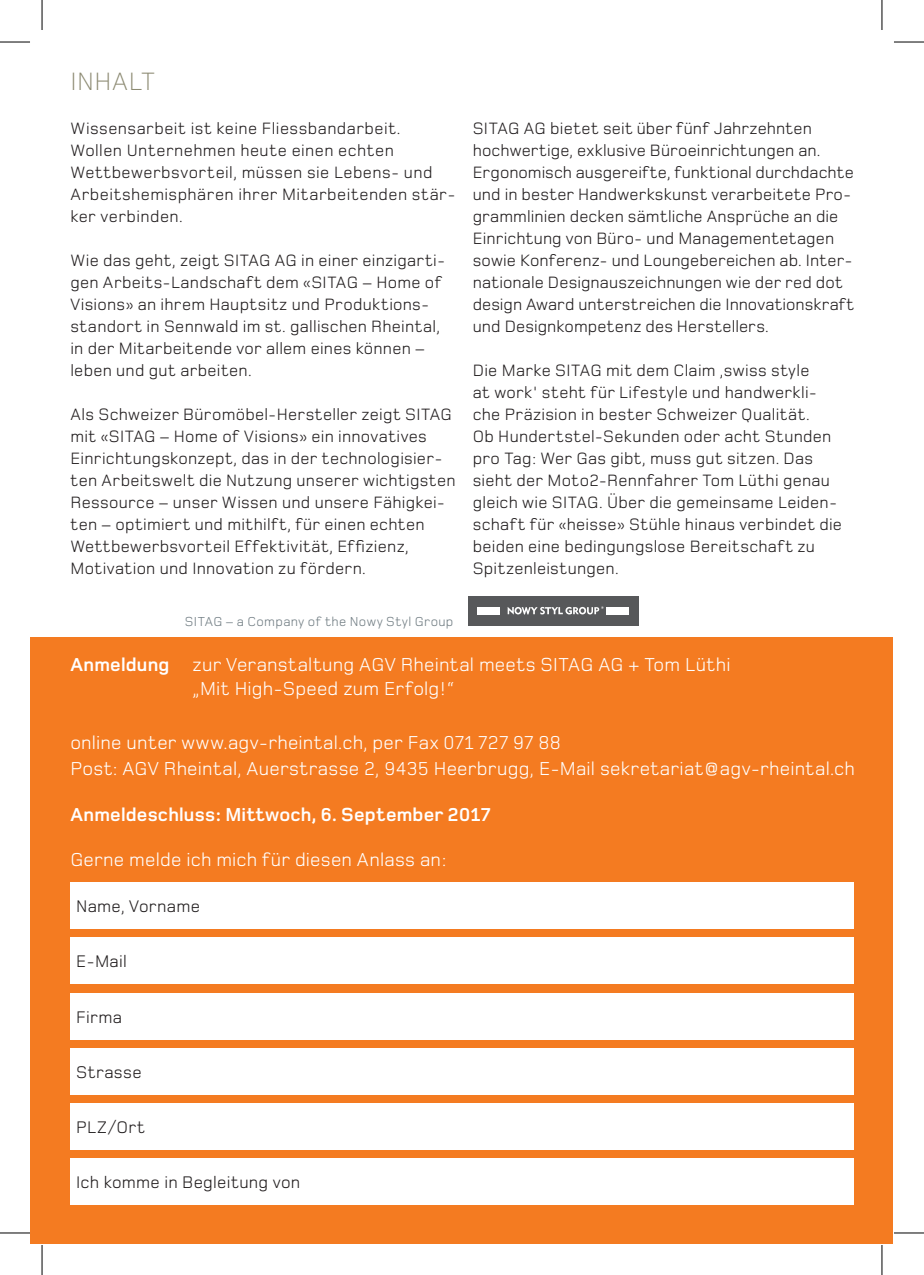
<style>
.page{position:relative;width:924px;height:1275px;background:#fff}
.page>*{position:absolute;margin:0;border:0;box-sizing:border-box;transform-origin:0 0}
.t1{font:300 26px "Sitag";letter-spacing:.02em;color:#8c8a72}
.t2{font:19.4px/24px "Sitag";letter-spacing:.01em;color:#fff}
.t3{font:700 19.4px "Sitag";letter-spacing:.01em;color:#fff}
.t4{font:17.4px "Sitag";letter-spacing:.015em;color:#231f20}
.t5{font:17px/22px "Sitag";letter-spacing:.015em;color:#231f20}
.t6{font:13.4px "Sitag";letter-spacing:.03em;color:#717d83}
.s1{font-weight:700}
</style>
<div class="page">
<div style="left:31px;top:637px;width:861px;height:607px;background:#f47b21"></div>
<div style="left:70px;top:882px;width:783px;height:47px;background:#fff"></div>
<div style="left:70px;top:937px;width:783px;height:47px;background:#fff"></div>
<div style="left:70px;top:992px;width:783px;height:47px;background:#fff"></div>
<div style="left:70px;top:1048px;width:783px;height:46px;background:#fff"></div>
<div style="left:70px;top:1103px;width:783px;height:46px;background:#fff"></div>
<div style="left:70px;top:1158px;width:783px;height:46px;background:#fff"></div>
<div style="left:468px;top:596px;width:170px;height:29px;background:#57585a"></div>
<svg style="left:507px;top:606px;width:96px;height:8px"></svg>
<div style="left:477px;top:607px;width:23px;height:7px;background:#fff"></div>
<div style="left:606px;top:607px;width:23px;height:7px;background:#fff"></div>
<hr style="left:0;top:42px;width:30px;height:1px;background:#000">
<hr style="left:893px;top:42px;width:30px;height:1px;background:#000">
<hr style="left:0;top:1232px;width:30px;height:1px;background:#000">
<hr style="left:893px;top:1232px;width:30px;height:1px;background:#000">
<hr style="left:42px;top:0;width:1px;height:30px;background:#000">
<hr style="left:42px;top:1245px;width:1px;height:30px;background:#000">
<hr style="left:881px;top:0;width:1px;height:30px;background:#000">
<hr style="left:881px;top:1245px;width:1px;height:30px;background:#000">
<h1 class="t1" style="left:70px;top:66px;width:86px">Inhalt</h1>
<p class="t5" style="left:70px;top:117px;width:386px">Wissensarbeit ist keine Fliessbandarbeit.<br>Wollen Unternehmen heute einen echten Wettbewerbsvorteil, müssen sie Lebens- und Arbeitshemisphären ihrer Mitarbeitenden stär&shy;ker verbinden.</p>
<p class="t5" style="left:70px;top:249px;width:376px">Wie das geht, zeigt SITAG AG in einer einzigarti&shy;gen Arbeits-Landschaft dem «SITAG – Home of Visions» an ihrem Hauptsitz und Produktions&shy;standort in Sennwald im st. gallischen Rheintal, in der Mitarbeitende vor allem eines können – leben und gut arbeiten.</p>
<p class="t5" style="left:70px;top:403px;width:386px">Als Schweizer Büromöbel-Hersteller zeigt SITAG mit «SITAG – Home of Visions» ein innovatives Einrichtungskonzept, das in der technologisier&shy;ten Arbeitswelt die Nutzung unserer wichtigsten Ressource – unser Wissen und unsere Fähigkei&shy;ten – optimiert und mithilft, für einen echten Wettbewerbsvorteil Effektivität, Effizienz, Motivation und Innovation zu fördern.</p>
<p class="t6" style="left:185px;top:613px;width:270px">SITAG – a Company of the Nowy Styl Group</p>
<p class="t5" style="left:472px;top:117px;width:383px">SITAG AG bietet seit über fünf Jahrzehnten hochwertige, exklusive Büroeinrichtungen an.<br>Ergonomisch ausgereifte, funktional durchdachte und in bester Handwerkskunst verarbeitete Pro&shy;grammlinien decken sämtliche Ansprüche an die Einrichtung von Büro- und Managementetagen sowie Konferenz- und Loungebereichen ab. Inter&shy;nationale Designauszeichnungen wie der red dot design Award unterstreichen die Innovationskraft und Designkompetenz des Herstellers.</p>
<p class="t5" style="left:472px;top:359px;width:370px">Die Marke SITAG mit dem Claim ,swiss style<br>at work' steht für Lifestyle und handwerkli&shy;che Präzision in bester Schweizer Qualität.<br>Ob Hundertstel-Sekunden oder acht Stunden pro Tag: Wer Gas gibt, muss gut sitzen. Das sieht der Moto2-Rennfahrer Tom Lüthi genau gleich wie SITAG. Über die gemeinsame Leiden&shy;schaft für «heisse» Stühle hinaus verbindet die beiden eine bedingungslose Bereitschaft zu Spitzenleistungen.</p>
<p class="t2" style="left:192px;top:652px;width:539px;text-indent:-122px"><span class="s1">Anmeldung</span> zur Veranstaltung AGV Rheintal meets SITAG AG + Tom Lüthi „Mit High-Speed zum Erfolg!“</p>
<p class="t2" style="left:70px;top:730px;width:785px;line-height:25.2px">online unter www.agv-rheintal.ch, per Fax 071 727 97 88<br>Post: AGV Rheintal, Auerstrasse 2, 9435 Heerbrugg, E-Mail sekretariat@agv-rheintal.ch</p>
<p class="t3" style="left:70px;top:802px;width:421px">Anmeldeschluss: Mittwoch, 6. September 2017</p>
<p class="t2" style="left:70px;top:847px;width:377px">Gerne melde ich mich für diesen Anlass an:</p>
<p class="t4" style="left:76px;top:895px;width:125px">Name, Vorname</p>
<p class="t4" style="left:76px;top:951px;width:52px">E-Mail</p>
<p class="t4" style="left:76px;top:1006px;width:47px">Firma</p>
<p class="t4" style="left:76px;top:1061px;width:67px">Strasse</p>
<p class="t4" style="left:76px;top:1116px;width:70px">PLZ/Ort</p>
<p class="t4" style="left:76px;top:1171px;width:225px">Ich komme in Begleitung von</p>
</div>
